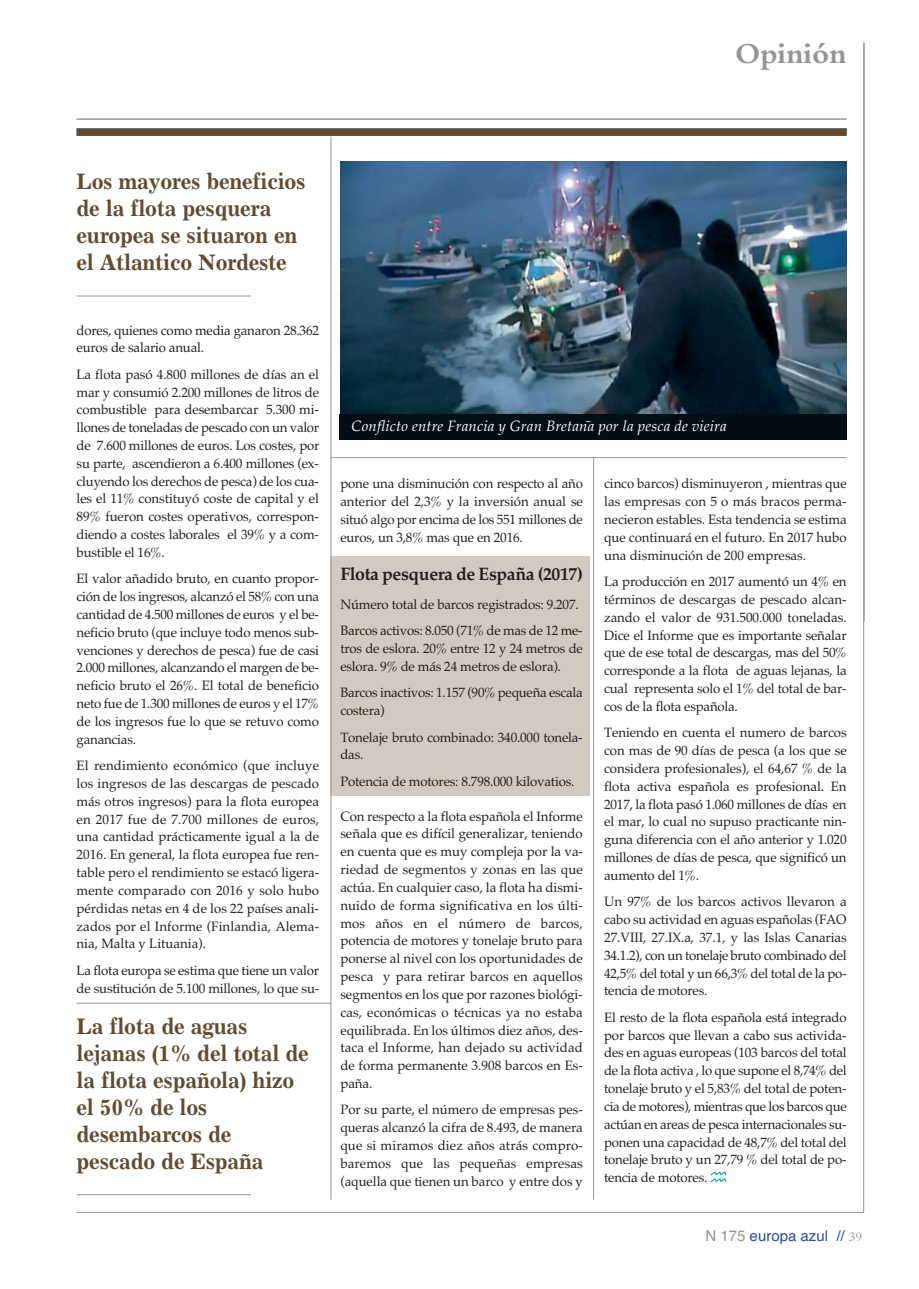
<style>
.page{position:relative;width:919px;height:1289px;background:#fff}
.page>*{position:absolute;margin:0;border:0;box-sizing:border-box;transform-origin:0 0}
.t1{font:700 30px "Bembo";color:#939598}
.t2{font:700 22.5px/27px "Excelsior";letter-spacing:-.015em;color:#634b2f;scale:.95 1}
.t3{font:700 18px "Palatino";letter-spacing:-.02em;color:#231f20}
.t4{font:italic 15px "Palatino";letter-spacing:.01em;color:#fff}
.t5{font:15px "Helvetica";color:#2a4ea2}
.t6{font:13.5px/17.9px "Palatino";letter-spacing:-.015em;color:#231f20;text-align:justify}
.s1{color:#939598}
.s2{font-family:"Bembo";font-size:13.5px;color:#939598}
</style>
<div class="page">
<div style="left:330px;top:556px;width:260px;height:239px;background:#d2c9bf"></div>
<hr style="left:77px;top:1211px;width:786px;height:1px;background:#939598">
<hr style="left:863px;top:43px;width:1px;height:1169px;background:#939598">
<svg style="left:710px;top:1171px;width:16px;height:11px"></svg>
<hr style="left:330px;top:137px;width:1px;height:1062px;background:#939598">
<hr style="left:77px;top:119px;width:769px;height:1px;background:#939598">
<hr style="left:593px;top:457px;width:1px;height:742px;background:#939598">
<div style="left:77px;top:128px;width:769px;height:8px;background:#634b2f"></div>
<hr style="left:330px;top:457px;width:516px;height:1px;background:#939598">
<hr style="left:77px;top:1002px;width:254px;height:1px;background:#939598">
<hr style="left:77px;top:295px;width:174px;height:1px;background:#939598">
<hr style="left:77px;top:1194px;width:174px;height:1px;background:#939598">
<img style="left:340px;top:162px;width:506px;height:253px">
<div style="left:339px;top:415px;width:507px;height:25px;background:#020d14"></div>
<h1 class="t1" style="left:735px;top:42px;width:113px">Opinión</h1>
<h2 class="t2" style="left:77px;top:169px;width:242px">Los mayores beneficios de la flota pesquera europea se situaron en el Atlantico Nordeste</h2>
<p class="t6" style="left:77px;top:322px;width:244px">dores, quienes como media ganaron 28.362 euros de salario anual.</p>
<p class="t6" style="left:77px;top:367px;width:244px">La flota pasó 4.800 millones de días an el mar y consumió 2.200 millones de litros de combustible para desembarcar 5.300 mi&shy;llones de toneladas de pescado con un valor de 7.600 millones de euros. Los costes, por su parte, ascendieron a 6.400 millones (ex&shy;cluyendo los derechos de pesca) de los cua&shy;les el 11% constituyó coste de capital y el 89% fueron costes operativos, correspon&shy;diendo a costes laborales el 39% y a com&shy;bustible el 16%.</p>
<p class="t6" style="left:77px;top:571px;width:244px">El valor añadido bruto, en cuanto propor&shy;ción de los ingresos, alcanzó el 58% con una cantidad de 4.500 millones de euros y el be&shy;neficio bruto (que incluye todo menos sub&shy;venciones y derechos de pesca) fue de casi 2.000 millones, alcanzando el margen de be&shy;neficio bruto el 26%. El total de beneficio neto fue de 1.300 millones de euros y el 17% de los ingresos fue lo que se retuvo como ganancias.</p>
<p class="t6" style="left:77px;top:758px;width:244px">El rendimiento económico (que incluye los ingresos de las descargas de pescado más otros ingresos) para la flota europea en 2017 fue de 7.700 millones de euros, una cantidad prácticamente igual a la de 2016. En general, la flota europea fue ren&shy;table pero el rendimiento se estacó ligera&shy;mente comparado con 2016 y solo hubo pérdidas netas en 4 de los 22 países anali&shy;zados por el Informe (Finlandia, Alema&shy;nia, Malta y Lituania).</p>
<p class="t6" style="left:77px;top:962px;width:244px">La flota europa se estima que tiene un valor de sustitución de 5.100 millones, lo que su-</p>
<h2 class="t2" style="left:77px;top:1014px;width:246px">La flota de aguas lejanas (1% del total de la flota española) hizo el 50% de los desembarcos de pescado de España</h2>
<p class="t4" style="left:351px;top:420px;width:377px">Conflicto entre Francia y Gran Bretaña por la pesca de vieira</p>
<p class="t6" style="left:340px;top:476px;width:244px">pone una disminución con respecto al año anterior del 2,3% y la inversión anual se situó algo por encima de los 551 millones de euros, un 3,8% mas que en 2016.</p>
<h3 class="t3" style="left:340px;top:567px;width:244px">Flota pesquera de España (2017)</h3>
<p class="t6" style="left:340px;top:593px;width:244px;line-height:26.2px">Número total de barcos registrados: 9.207.<br>Barcos activos: 8.050 (71% de mas de 12 me-</p>
<p class="t6" style="left:340px;top:641px;width:244px">tros de eslora. 20% entre 12 y 24 metros de eslora. 9% de más 24 metros de eslora).</p>
<p class="t6" style="left:340px;top:685px;width:244px">Barcos inactivos: 1.157 (90% pequeña escala costera)</p>
<p class="t6" style="left:340px;top:729px;width:244px">Tonelaje bruto combinado: 340.000 tonela&shy;das.</p>
<p class="t6" style="left:340px;top:773px;width:235px">Potencia de motores: 8.798.000 kilovatios.</p>
<p class="t6" style="left:340px;top:808px;width:244px">Con respecto a la flota española el Informe señala que es difícil generalizar, teniendo en cuenta que es muy compleja por la va&shy;riedad de segmentos y zonas en las que actúa. En cualquier caso, la flota ha dismi&shy;nuido de forma significativa en los últi&shy;mos años en el número de barcos, potencia de motores y tonelaje bruto para ponerse al nivel con los oportunidades de pesca y para retirar barcos en aquellos segmentos en los que por razones biológi&shy;cas, económicas o técnicas ya no estaba equilibrada. En los últimos diez años, des&shy;taca el Informe, han dejado su actividad de forma permanente 3.908 barcos en Es&shy;paña.</p>
<p class="t6" style="left:340px;top:1102px;width:244px">Por su parte, el número de empresas pes&shy;queras alcanzó la cifra de 8.493, de manera que si miramos diez años atrás compro&shy;baremos que las pequeñas empresas (aquella que tienen un barco y entre dos y</p>
<p class="t6" style="left:604px;top:476px;width:244px">cinco barcos) disminuyeron , mientras que las empresas con 5 o más bracos perma&shy;necieron estables. Esta tendencia se estima que continuará en el futuro. En 2017 hubo una disminución de 200 empresas.</p>
<p class="t6" style="left:604px;top:574px;width:244px">La producción en 2017 aumentó un 4% en términos de descargas de pescado alcan&shy;zando el valor de 931.500.000 toneladas.<br>Dice el Informe que es importante señalar que de ese total de descargas, mas del 50% corresponde a la flota de aguas lejanas, la cual representa solo el 1% del total de bar&shy;cos de la flota española.</p>
<p class="t6" style="left:604px;top:725px;width:244px">Teniendo en cuenta el numero de barcos con mas de 90 días de pesca (a los que se considera profesionales), el 64,67 % de la flota activa española es profesional. En 2017, la flota pasó 1.060 millones de días en el mar, lo cual no supuso practicante nin&shy;guna diferencia con el año anterior y 1.020 millones de días de pesca, que significó un aumento del 1%.</p>
<p class="t6" style="left:604px;top:894px;width:244px">Un 97% de los barcos activos llevaron a cabo su actividad en aguas españolas (FAO 27.VIII, 27.IX.a, 37.1, y las Islas Canarias 34.1.2), con un tonelaje bruto combinado del 42,5% del total y un 66,3% del total de la po&shy;tencia de motores.</p>
<p class="t6" style="left:604px;top:1009px;width:244px">El resto de la flota española está integrado por barcos que llevan a cabo sus activida&shy;des en aguas europeas (103 barcos del total de la flota activa , lo que supone el 8,74% del tonelaje bruto y el 5,83% del total de poten&shy;cia de motores), mientras que los barcos que actúan en areas de pesca internacionales su&shy;ponen una capacidad de 48,7% del total del tonelaje bruto y un 27,79 % del total de po&shy;tencia de motores.</p>
<p class="t5" style="left:705px;top:1230px;width:158px"><span class="s1">N 175</span> europa azul // <span class="s2">39</span></p>
</div>
